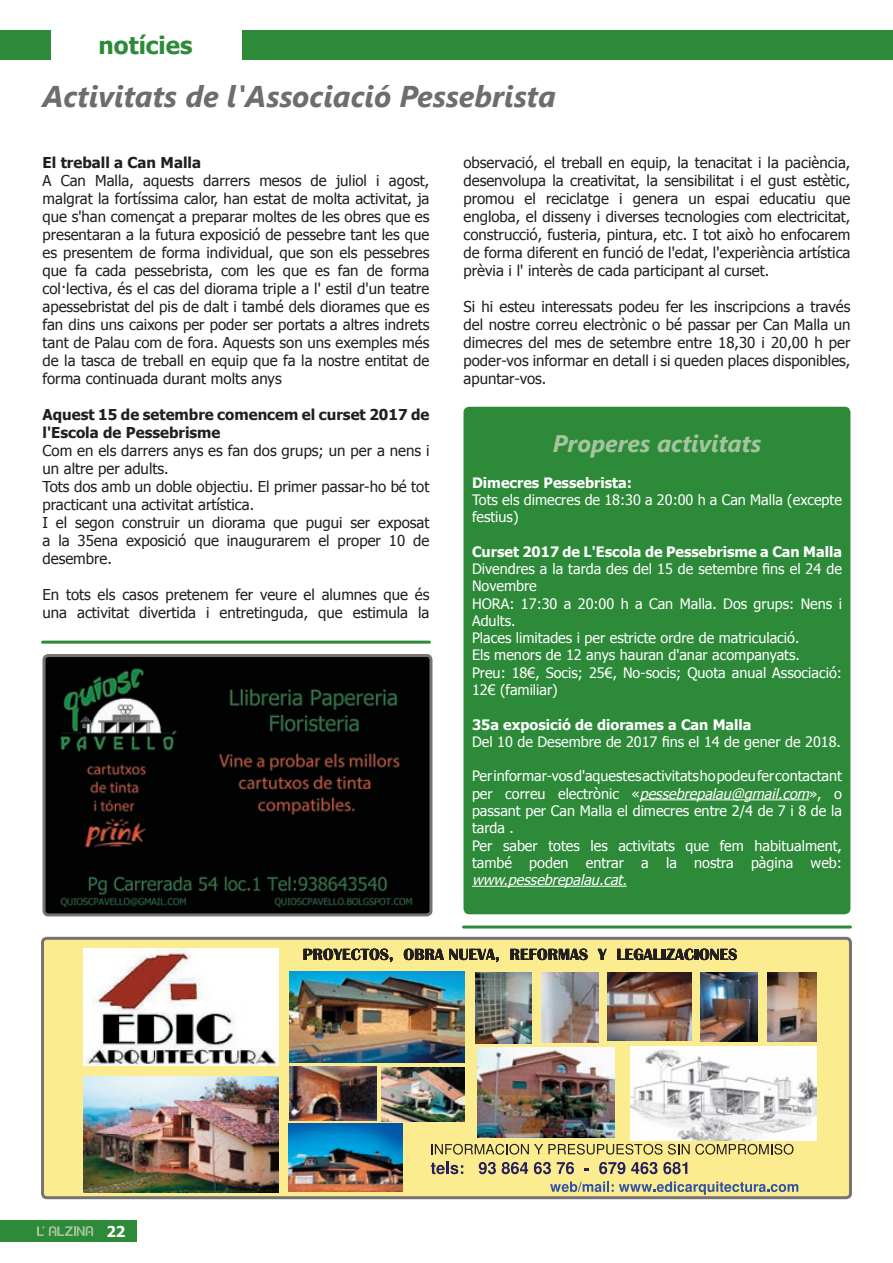
<style>
.page{position:relative;width:893px;height:1263px;background:#fff}
.page>*{position:absolute;margin:0;border:0;box-sizing:border-box;transform-origin:0 0}
.t1{font:italic 700 30px "Segoe UI";color:#6c6d70}
.t2{font:italic 700 24px "Segoe UI";color:#a5c49e}
.t3{font:700 24px "Tahoma";color:#2c8a38}
.t4{font:15px/18px "Tahoma";color:#231f20;text-align:justify}
.t5{font:700 15px/18px "Tahoma";color:#231f20}
.t6{font:700 15px "Tahoma";color:#fff}
.t7{font:14.4px/17.2px "Tahoma";color:#fff}
.t8{font:700 14.4px "Tahoma";color:#fff}
.t9{font:italic 14.4px "Tahoma";color:#fff}
.s1{font-style:italic}
</style>
<div class="page">
<div style="left:0;top:1220px;width:136px;height:22px;background:#2c8a38"></div>
<svg style="left:37px;top:1226px;width:56px;height:10px"></svg>
<div style="left:0;top:30px;width:50px;height:30px;background:#2c8a38"></div>
<div style="left:242px;top:30px;width:651px;height:30px;background:#2c8a38"></div>
<div style="left:465px;top:408px;width:384px;height:505px;background:#2c8a38;border-radius:4px"></div>
<div style="left:463px;top:407px;width:387px;height:507px;border:3px solid #2c8a38;border-radius:4px"></div>
<hr style="left:463px;top:925px;width:387px;height:3px;background:#2c8a38">
<hr style="left:43px;top:641px;width:386px;height:3px;background:#2c8a38">
<img style="left:47px;top:658px;width:381px;height:254px">
<div style="left:43px;top:654px;width:389px;height:262px;border:3px solid #767372;border-radius:4px"></div>
<div style="left:45px;top:941px;width:803px;height:254px;background:#fcec90"></div>
<svg style="left:303px;top:948px;width:90px;height:14px"></svg>
<svg style="left:404px;top:948px;width:95px;height:14px"></svg>
<svg style="left:510px;top:948px;width:78px;height:12px"></svg>
<svg style="left:598px;top:949px;width:9px;height:11px"></svg>
<svg style="left:617px;top:948px;width:120px;height:12px"></svg>
<svg style="left:431px;top:1162px;width:32px;height:12px"></svg>
<svg style="left:479px;top:1162px;width:17px;height:12px"></svg>
<svg style="left:502px;top:1162px;width:26px;height:12px"></svg>
<svg style="left:534px;top:1162px;width:17px;height:12px"></svg>
<svg style="left:557px;top:1162px;width:17px;height:12px"></svg>
<svg style="left:599px;top:1162px;width:26px;height:12px"></svg>
<svg style="left:631px;top:1162px;width:56px;height:12px"></svg>
<svg style="left:550px;top:1181px;width:248px;height:14px;background:#bfbe95"></svg>
<img style="left:631px;top:1046px;width:186px;height:94px">
<img style="left:290px;top:1066px;width:87px;height:54px">
<img style="left:607px;top:973px;width:84px;height:68px">
<img style="left:767px;top:972px;width:49px;height:70px">
<img style="left:475px;top:973px;width:57px;height:70px">
<img style="left:83px;top:948px;width:195px;height:117px">
<img style="left:290px;top:971px;width:174px;height:92px">
<img style="left:83px;top:1077px;width:195px;height:115px">
<img style="left:700px;top:973px;width:58px;height:69px">
<img style="left:541px;top:973px;width:58px;height:70px">
<img style="left:289px;top:1124px;width:113px;height:67px">
<img style="left:381px;top:1068px;width:83px;height:53px">
<img style="left:477px;top:1048px;width:137px;height:89px">
<svg style="left:432px;top:1144px;width:361px;height:10px;background:#b6aa6b"></svg>
<div style="left:41px;top:937px;width:811px;height:262px;border:3px solid #767372;border-radius:4px"></div>
<hr style="left:640px;top:799px;width:169px;height:1px;background:#fff">
<hr style="left:472px;top:886px;width:155px;height:1px;background:#fff">
<h2 class="t3" style="left:99px;top:28px;width:95px">notícies</h2>
<h1 class="t1" style="left:43px;top:75px;width:515px">Activitats de l'Associació Pessebrista</h1>
<p class="t5" style="left:43px;top:152px;width:160px">El treball a Can Malla</p>
<p class="t4" style="left:43px;top:171px;width:388px">A Can Malla, aquests darrers mesos de juliol i agost, malgrat la fortíssima calor, han estat de molta activitat, ja que s'han començat a preparar moltes de les obres que es presentaran a la futura exposició de pessebre tant les que es presentem de forma individual, que son els pessebres que fa cada pessebrista, com les que es fan de forma col·lectiva, és el cas del diorama triple a l' estil d'un teatre apessebristat del pis de dalt i també dels diorames que es fan dins uns caixons per poder ser portats a altres indrets tant de Palau com de fora. Aquests son uns exemples més de la tasca de treball en equip que fa la nostre entitat de forma continuada durant molts anys</p>
<p class="t5" style="left:43px;top:404px;width:388px">Aquest 15 de setembre comencem el curset 2017 de l'Escola de Pessebrisme</p>
<p class="t4" style="left:43px;top:441px;width:388px;text-align:left">Com en els darrers anys es fan dos grups; un per a nens i un altre per adults.<br>Tots dos amb un doble objectiu. El primer passar-ho bé tot practicant una activitat artística.<br>I el segon construir un diorama que pugui ser exposat a la 35ena exposició que inaugurarem el proper 10 de desembre.</p>
<p class="t4" style="left:43px;top:585px;width:388px">En tots els casos pretenem fer veure el alumnes que és una activitat divertida i entretinguda, que estimula la</p>
<p class="t4" style="left:463px;top:153px;width:388px">observació, el treball en equip, la tenacitat i la paciència, desenvolupa la creativitat, la sensibilitat i el gust estètic, promou el reciclatge i genera un espai educatiu que engloba, el disseny i diverses tecnologies com electricitat, construcció, fusteria, pintura, etc. I tot això ho enfocarem de forma diferent en funció de l'edat, l'experiència artística prèvia i l' interès de cada participant al curset.</p>
<p class="t4" style="left:463px;top:297px;width:388px">Si hi esteu interessats podeu fer les inscripcions a través del nostre correu electrònic o bé passar per Can Malla un dimecres del mes de setembre entre 18,30 i 20,00 h per poder-vos informar en detall i si queden places disponibles, apuntar-vos.</p>
<h2 class="t2" style="left:553px;top:427px;width:210px">Properes activitats</h2>
<p class="t8" style="left:472px;top:472px;width:161px">Dimecres Pessebrista:</p>
<p class="t7" style="left:472px;top:490px;width:371px">Tots els dimecres de 18:30 a 20:00 h a Can Malla (excepte festius)</p>
<p class="t8" style="left:472px;top:541px;width:371px">Curset 2017 de L'Escola de Pessebrisme a Can Malla</p>
<p class="t7" style="left:472px;top:559px;width:371px">Divendres a la tarda des del 15 de setembre fins el 24 de Novembre<br>HORA: 17:30 a 20:00 h a Can Malla. Dos grups: Nens i Adults.<br>Places limitades i per estricte ordre de matriculació.<br>Els menors de 12 anys hauran d'anar acompanyats.<br>Preu: 18€, Socis; 25€, No-socis; Quota anual Associació:<br>12€ (familiar)</p>
<p class="t8" style="left:472px;top:714px;width:281px">35a exposició de diorames a Can Malla</p>
<p class="t7" style="left:472px;top:732px;width:370px">Del 10 de Desembre de 2017 fins el 14 de gener de 2018.</p>
<p class="t7" style="left:472px;top:767px;width:371px">Per informar-vos d'aquestes activitats ho podeu fer contactant p e r c o r re u e l e ct r ò n i c « <span class="s1">pessebrepalau@gmail.com</span>» , o passant per Can Malla el dimecres entre 2/4 de 7 i 8 de la tarda .<br>Per saber totes les activitats que fem habitualment, també poden entrar a la nostra pàgina web:</p>
<p class="t9" style="left:472px;top:870px;width:160px">www.pessebrepalau.cat.</p>
<p class="t6" style="left:106px;top:1221px;width:21px">22</p>
</div>
